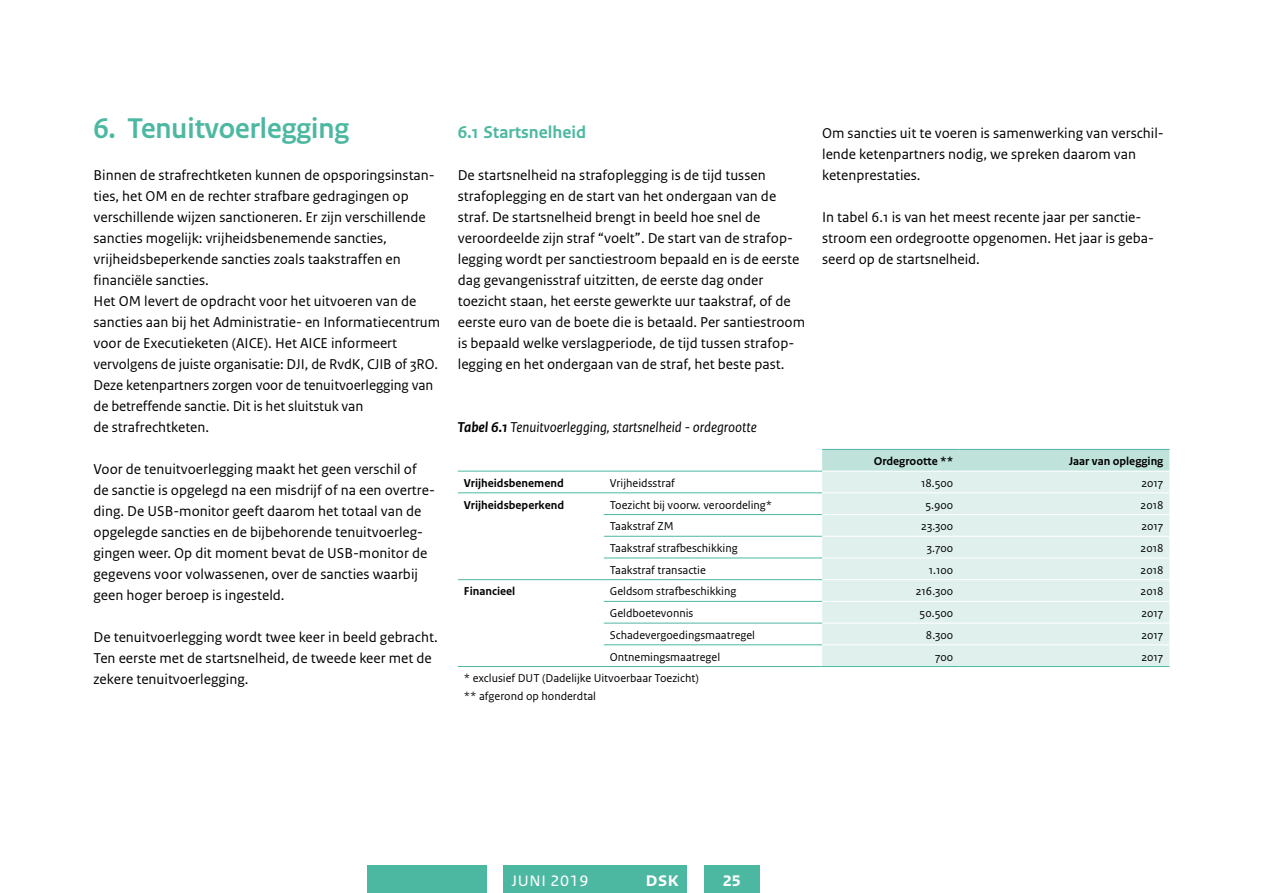
<style>
.page{position:relative;width:1263px;height:893px;background:#fff}
.page>*{position:absolute;margin:0;border:0;box-sizing:border-box;transform-origin:0 0}
._01_DWS_Kop_Bold{font:700 30px "Rijksoverheid Sans Heading";color:#4db8a2}
.t1{font:21px "Rijksoverheid Sans Heading";letter-spacing:.03em;color:#fff}
.t2{font:700 21px "Rijksoverheid Sans Heading";color:#fff}
._03_DWS_Tussenkop{font:700 18px "Rijksoverheid Sans Text";color:#4db8a2}
._04_DWS_Broodtekst{font:15px/21px "Rijksoverheid Sans Text";color:#000}
.figuur{font:italic 15px "Rijksoverheid Sans Text";color:#000}
.Tabel_plat{font:12px "Rijksoverheid Sans Text";color:#000}
.Tabel_plat-2{font:700 12px "Rijksoverheid Sans Text";color:#000}
.Tabel_kop{font:700 12px "Rijksoverheid Sans Text";color:#000}
.s1{font-weight:700}
</style>
<div class="page">
<div style="left:822px;top:450px;width:347px;height:21px;background:#bfe3db"></div>
<div style="left:822px;top:472px;width:347px;height:194px;background:#e0f1ed"></div>
<hr style="left:604px;top:492px;width:218px;height:1px;background:#4db8a2">
<hr style="left:604px;top:514px;width:218px;height:1px;background:#4db8a2">
<hr style="left:604px;top:536px;width:218px;height:1px;background:#4db8a2">
<hr style="left:604px;top:558px;width:218px;height:1px;background:#4db8a2">
<hr style="left:604px;top:579px;width:218px;height:1px;background:#4db8a2">
<hr style="left:604px;top:601px;width:218px;height:1px;background:#4db8a2">
<hr style="left:604px;top:623px;width:218px;height:1px;background:#4db8a2">
<hr style="left:604px;top:644px;width:218px;height:1px;background:#4db8a2">
<hr style="left:604px;top:666px;width:218px;height:1px;background:#4db8a2">
<hr style="left:822px;top:666px;width:137px;height:1px;background:#4db8a2">
<hr style="left:959px;top:666px;width:210px;height:1px;background:#4db8a2">
<hr style="left:458px;top:471px;width:146px;height:1px;background:#4db8a2">
<hr style="left:604px;top:471px;width:218px;height:1px;background:#4db8a2">
<hr style="left:822px;top:449px;width:137px;height:1px;background:#4db8a2">
<hr style="left:959px;top:449px;width:210px;height:1px;background:#4db8a2">
<hr style="left:822px;top:492px;width:137px;height:1px;background:#fff">
<hr style="left:959px;top:492px;width:210px;height:1px;background:#fff">
<hr style="left:822px;top:514px;width:137px;height:1px;background:#fff">
<hr style="left:959px;top:514px;width:210px;height:1px;background:#fff">
<hr style="left:822px;top:536px;width:137px;height:1px;background:#fff">
<hr style="left:959px;top:536px;width:210px;height:1px;background:#fff">
<hr style="left:822px;top:558px;width:137px;height:1px;background:#fff">
<hr style="left:959px;top:558px;width:210px;height:1px;background:#fff">
<hr style="left:822px;top:579px;width:137px;height:1px;background:#fff">
<hr style="left:959px;top:579px;width:210px;height:1px;background:#fff">
<hr style="left:822px;top:601px;width:137px;height:1px;background:#fff">
<hr style="left:959px;top:601px;width:210px;height:1px;background:#fff">
<hr style="left:822px;top:623px;width:137px;height:1px;background:#fff">
<hr style="left:959px;top:623px;width:210px;height:1px;background:#fff">
<hr style="left:822px;top:644px;width:137px;height:1px;background:#fff">
<hr style="left:959px;top:644px;width:210px;height:1px;background:#fff">
<hr style="left:458px;top:492px;width:146px;height:1px;background:#4db8a2">
<hr style="left:458px;top:579px;width:146px;height:1px;background:#4db8a2">
<hr style="left:458px;top:666px;width:146px;height:1px;background:#4db8a2">
<div style="left:367px;top:865px;width:119px;height:28px;background:#4db8a2"></div>
<div style="left:704px;top:865px;width:56px;height:28px;background:#4db8a2"></div>
<div style="left:503px;top:865px;width:184px;height:28px;background:#4db8a2"></div>
<p class="_01_DWS_Kop_Bold" style="left:94px;top:111px;width:257px">6. Tenuitvoerlegging</p>
<p class="_04_DWS_Broodtekst" style="left:94px;top:165px;width:348px">Binnen de strafrechtketen kunnen de opsporingsinstan&shy;ties, het OM en de rechter strafbare gedragingen op verschillende wijzen sanctioneren. Er zijn verschillende sancties mogelijk: vrijheidsbenemende sancties, vrijheidsbeperkende sancties zoals taakstraffen en financiële sancties.<br>Het OM levert de opdracht voor het uitvoeren van de sancties aan bij het Administratie- en Informatiecentrum voor de Executieketen (AICE). Het AICE informeert vervolgens de juiste organisatie: DJI, de RvdK, CJIB of 3RO.<br>Deze ketenpartners zorgen voor de tenuitvoerlegging van de betreffende sanctie. Dit is het sluitstuk van<br>de strafrechtketen.</p>
<p class="_04_DWS_Broodtekst" style="left:94px;top:459px;width:343px">Voor de tenuitvoerlegging maakt het geen verschil of de sanctie is opgelegd na een misdrijf of na een overtre&shy;ding. De USB-monitor geeft daarom het totaal van de opgelegde sancties en de bijbehorende tenuitvoerleg&shy;gingen weer. Op dit moment bevat de USB-monitor de gegevens voor volwassenen, over de sancties waarbij geen hoger beroep is ingesteld.</p>
<p class="_04_DWS_Broodtekst" style="left:94px;top:627px;width:346px">De tenuitvoerlegging wordt twee keer in beeld gebracht.<br>Ten eerste met de startsnelheid, de tweede keer met de zekere tenuitvoerlegging.</p>
<p class="_03_DWS_Tussenkop" style="left:458px;top:122px;width:130px">6.1 Startsnelheid</p>
<p class="_04_DWS_Broodtekst" style="left:458px;top:165px;width:349px">De startsnelheid na strafoplegging is de tijd tussen strafoplegging en de start van het ondergaan van de straf. De startsnelheid brengt in beeld hoe snel de veroordeelde zijn straf “voelt”. De start van de strafop&shy;legging wordt per sanctiestroom bepaald en is de eerste dag gevangenisstraf uitzitten, de eerste dag onder toezicht staan, het eerste gewerkte uur taakstraf, of de eerste euro van de boete die is betaald. Per santiestroom is bepaald welke verslagperiode, de tijd tussen strafop&shy;legging en het ondergaan van de straf, het beste past.</p>
<p class="_04_DWS_Broodtekst" style="left:822px;top:123px;width:343px">Om sancties uit te voeren is samenwerking van verschil&shy;lende ketenpartners nodig, we spreken daarom van ketenprestaties.</p>
<p class="_04_DWS_Broodtekst" style="left:822px;top:207px;width:333px">In tabel 6.1 is van het meest recente jaar per sanctie&shy;stroom een ordegrootte opgenomen. Het jaar is geba&shy;seerd op de startsnelheid.</p>
<p class="figuur" style="left:458px;top:419px;width:300px"><span class="s1">Tabel 6.1</span> Tenuitvoerlegging, startsnelheid - ordegrootte</p>
<p class="Tabel_kop" style="left:874px;top:454px;width:81px">Ordegrootte **</p>
<p class="Tabel_kop" style="left:1069px;top:454px;width:96px">Jaar van oplegging</p>
<p class="Tabel_plat-2" style="left:464px;top:476px;width:101px">Vrijheidsbenemend</p>
<p class="Tabel_plat" style="left:610px;top:476px;width:67px">Vrijheidsstraf</p>
<p class="Tabel_plat" style="left:921px;top:476px;width:34px">18.500</p>
<p class="Tabel_plat" style="left:1141px;top:476px;width:24px">2017</p>
<p class="Tabel_plat-2" style="left:464px;top:498px;width:102px">Vrijheidsbeperkend</p>
<p class="Tabel_plat" style="left:610px;top:498px;width:164px">Toezicht bij voorw. veroordeling*</p>
<p class="Tabel_plat" style="left:925px;top:498px;width:29px">5.900</p>
<p class="Tabel_plat" style="left:1140px;top:498px;width:24px">2018</p>
<p class="Tabel_plat" style="left:610px;top:519px;width:65px">Taakstraf ZM</p>
<p class="Tabel_plat" style="left:921px;top:519px;width:34px">23.300</p>
<p class="Tabel_plat" style="left:1141px;top:519px;width:24px">2017</p>
<p class="Tabel_plat" style="left:610px;top:541px;width:129px">Taakstraf strafbeschikking</p>
<p class="Tabel_plat" style="left:927px;top:541px;width:28px">3.700</p>
<p class="Tabel_plat" style="left:1140px;top:541px;width:24px">2018</p>
<p class="Tabel_plat" style="left:610px;top:563px;width:97px">Taakstraf transactie</p>
<p class="Tabel_plat" style="left:929px;top:563px;width:26px">1.100</p>
<p class="Tabel_plat" style="left:1140px;top:563px;width:24px">2018</p>
<p class="Tabel_plat-2" style="left:464px;top:585px;width:53px">Financieel</p>
<p class="Tabel_plat" style="left:610px;top:585px;width:128px">Geldsom strafbeschikking</p>
<p class="Tabel_plat" style="left:916px;top:585px;width:39px">216.300</p>
<p class="Tabel_plat" style="left:1140px;top:585px;width:24px">2018</p>
<p class="Tabel_plat" style="left:610px;top:606px;width:85px">Geldboetevonnis</p>
<p class="Tabel_plat" style="left:920px;top:606px;width:35px">50.500</p>
<p class="Tabel_plat" style="left:1141px;top:606px;width:24px">2017</p>
<p class="Tabel_plat" style="left:610px;top:628px;width:147px">Schadevergoedingsmaatregel</p>
<p class="Tabel_plat" style="left:926px;top:628px;width:29px">8.300</p>
<p class="Tabel_plat" style="left:1141px;top:628px;width:24px">2017</p>
<p class="Tabel_plat" style="left:610px;top:650px;width:112px">Ontnemingsmaatregel</p>
<p class="Tabel_plat" style="left:935px;top:650px;width:20px">700</p>
<p class="Tabel_plat" style="left:1141px;top:650px;width:24px">2017</p>
<p class="Tabel_plat" style="left:464px;top:671px;width:236px">* exclusief DUT (Dadelijke Uitvoerbaar Toezicht)</p>
<p class="Tabel_plat" style="left:464px;top:689px;width:134px">** afgerond op honderdtal</p>
<h2 class="t1" style="left:512px;top:867px;width:78px">juni 2019</h2>
<h2 class="t2" style="left:646px;top:867px;width:35px">dsk</h2>
<h2 class="t2" style="left:723px;top:867px;width:19px">25</h2>
</div>
